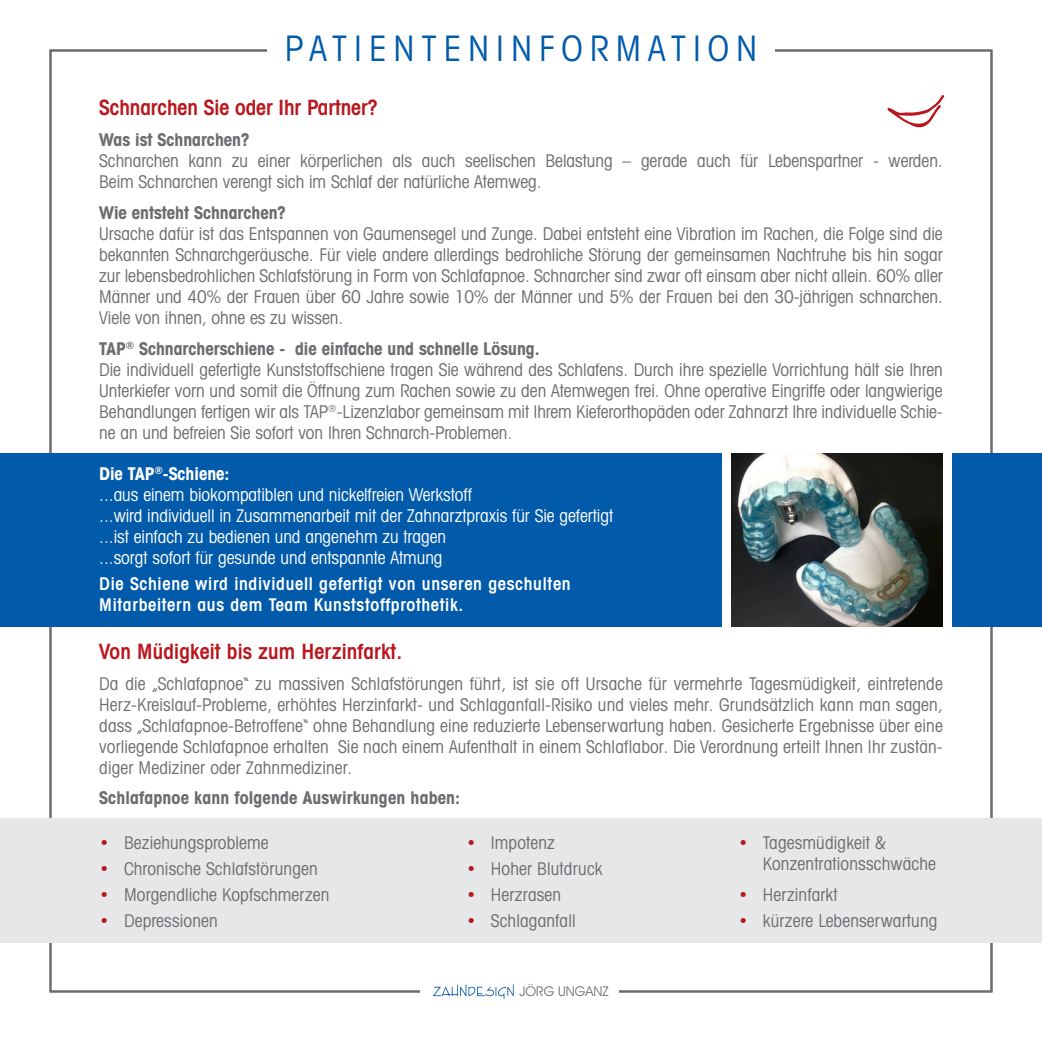
<style>
.page{position:relative;width:1042px;height:1042px;background:#fff}
.page>*{position:absolute;margin:0;border:0;box-sizing:border-box;transform-origin:0 0}
.t1{font:condensed 35px "Avant Garde IT Cby BT";letter-spacing:.2em;color:#015aaa}
.t2{font:600 condensed 21px "Avant Garde IT Cby BT";letter-spacing:.005em;color:#ba161e}
.t3{font:condensed 17.5px/21px "Avant Garde IT Cby BT";color:#6c6d70}
.t4{font:condensed 17.5px/21px "Avant Garde IT Cby BT";color:#fff}
.t5{font:600 condensed 17.5px/21px "Avant Garde IT Cby BT";letter-spacing:.04em;color:#fff}
.t6{font:700 condensed 17.5px "Avant Garde IT Cby BT";letter-spacing:.01em;color:#6c6d70}
.t7{font:13.47px "Avant Garde IT Cby BT";color:#6c6d70}
.s1{font-weight:700}
.s2{color:#6c6d70}
.s3{color:#ba161e}
</style>
<div class="page">
<svg style="left:433px;top:984px;width:81px;height:15px"></svg>
<div style="left:0;top:819px;width:1042px;height:124px;background:#e6e7e9"></div>
<div style="left:0;top:453px;width:721px;height:174px;background:#015aaa"></div>
<img style="left:731px;top:453px;width:211px;height:174px">
<div style="left:952px;top:453px;width:90px;height:174px;background:#015aaa"></div>
<svg style="left:887px;top:95px;width:57px;height:32px"></svg>
<h1 class="t1" style="left:285px;top:28px;width:474px">PATIENTENINFORMATION</h1>
<p class="t2" style="left:99px;top:95px;width:279px">Schnarchen Sie oder Ihr Partner?</p>
<p class="t6" style="left:99px;top:129px;width:151px">Was ist Schnarchen?</p>
<p class="t3" style="left:99px;top:150px;width:845px">Schnarchen kann zu einer körperlichen als auch seelischen Belastung – gerade auch für Lebenspartner - werden.<br>Beim Schnarchen verengt sich im Schlaf der natürliche Atemweg.</p>
<p class="t6" style="left:99px;top:202px;width:188px">Wie entsteht Schnarchen?</p>
<p class="t3" style="left:99px;top:223px;width:845px;text-align:justify">Ursache dafür ist das Entspannen von Gaumensegel und Zunge. Dabei entsteht eine Vibration im Rachen, die Folge sind die bekannten Schnarchgeräusche. Für viele andere allerdings bedrohliche Störung der gemeinsamen Nachtruhe bis hin sogar zur lebensbedrohlichen Schlafstörung in Form von Schlafapnoe. Schnarcher sind zwar oft einsam aber nicht allein. 60% aller Männer und 40% der Frauen über 60 Jahre sowie 10% der Männer und 5% der Frauen bei den 30-jährigen schnarchen.<br>Viele von ihnen, ohne es zu wissen.</p>
<p class="t3" style="left:99px;top:338px;width:845px"><span class="s1">TAP</span><sup>®</sup> <span class="s1">Schnarcherschiene - die einfache und schnelle Lösung.<br></span>Die individuell gefertigte Kunststoffschiene tragen Sie während des Schlafens. Durch ihre spezielle Vorrichtung hält sie Ihren Unterkiefer vorn und somit die Öffnung zum Rachen sowie zu den Atemwegen frei. Ohne operative Eingriffe oder langwierige Behandlungen fertigen wir als TAP<sup>®</sup>-Lizenzlabor gemeinsam mit Ihrem Kieferorthopäden oder Zahnarzt Ihre individuelle Schie&shy;ne an und befreien Sie sofort von Ihren Schnarch-Problemen.</p>
<p class="t4" style="left:99px;top:463px;width:515px"><span class="s1">Die TAP</span><sup>®</sup><span class="s1">-Schiene:<br></span>...aus einem biokompatiblen und nickelfreien Werkstoff<br>...wird individuell in Zusammenarbeit mit der Zahnarztpraxis für Sie gefertigt ...ist einfach zu bedienen und angenehm zu tragen<br>...sorgt sofort für gesunde und entspannte Atmung<span class="s2">.</span></p>
<p class="t5" style="left:99px;top:573px;width:473px">Die Schiene wird individuell gefertigt von unseren geschulten<br>Mitarbeitern aus dem Team Kunststoffprothetik.</p>
<p class="t2" style="left:99px;top:638px;width:304px">Von Müdigkeit bis zum Herzinfarkt.</p>
<p class="t3" style="left:99px;top:673px;width:845px;text-align:justify">Da die „Schlafapnoe“ zu massiven Schlafstörungen führt, ist sie oft Ursache für vermehrte Tagesmüdigkeit, eintretende Herz-Kreislauf-Probleme, erhöhtes Herzinfarkt- und Schlaganfall-Risiko und vieles mehr. Grundsätzlich kann man sagen, dass „Schlafapnoe-Betroffene“ ohne Behandlung eine reduzierte Lebenserwartung haben. Gesicherte Ergebnisse über eine vorliegende Schlafapnoe erhalten Sie nach einem Aufenthalt in einem Schlaflabor. Die Verordnung erteilt Ihnen Ihr zustän&shy;diger Mediziner oder Zahnmediziner.</p>
<p class="t6" style="left:99px;top:787px;width:362px">Schlafapnoe kann folgende Auswirkungen haben:</p>
<p class="t3" style="left:99px;top:832px;width:171px"><span class="s3">•</span> Beziehungsprobleme</p>
<p class="t3" style="left:99px;top:858px;width:220px"><span class="s3">•</span> Chronische Schlafstörungen</p>
<p class="t3" style="left:99px;top:884px;width:232px"><span class="s3">•</span> Morgendliche Kopfschmerzen</p>
<p class="t3" style="left:99px;top:910px;width:120px"><span class="s3">•</span> Depressionen</p>
<p class="t3" style="left:466px;top:832px;width:90px"><span class="s3">•</span> Impotenz</p>
<p class="t3" style="left:466px;top:858px;width:138px"><span class="s3">•</span> Hoher Blutdruck</p>
<p class="t3" style="left:466px;top:884px;width:97px"><span class="s3">•</span> Herzrasen</p>
<p class="t3" style="left:466px;top:910px;width:111px"><span class="s3">•</span> Schlaganfall</p>
<p class="t7" style="left:519px;top:983px;width:91px">JÖRG UNGANZ</p>
<p class="t3" style="left:763px;top:832px;width:175px;text-indent:-25px"><span class="s3">•</span> Tagesmüdigkeit &amp;<br>Konzentrationsschwäche</p>
<p class="t3" style="left:738px;top:884px;width:101px"><span class="s3">•</span> Herzinfarkt</p>
<p class="t3" style="left:738px;top:910px;width:201px"><span class="s3">•</span> kürzere Lebenserwartung</p>
</div>
